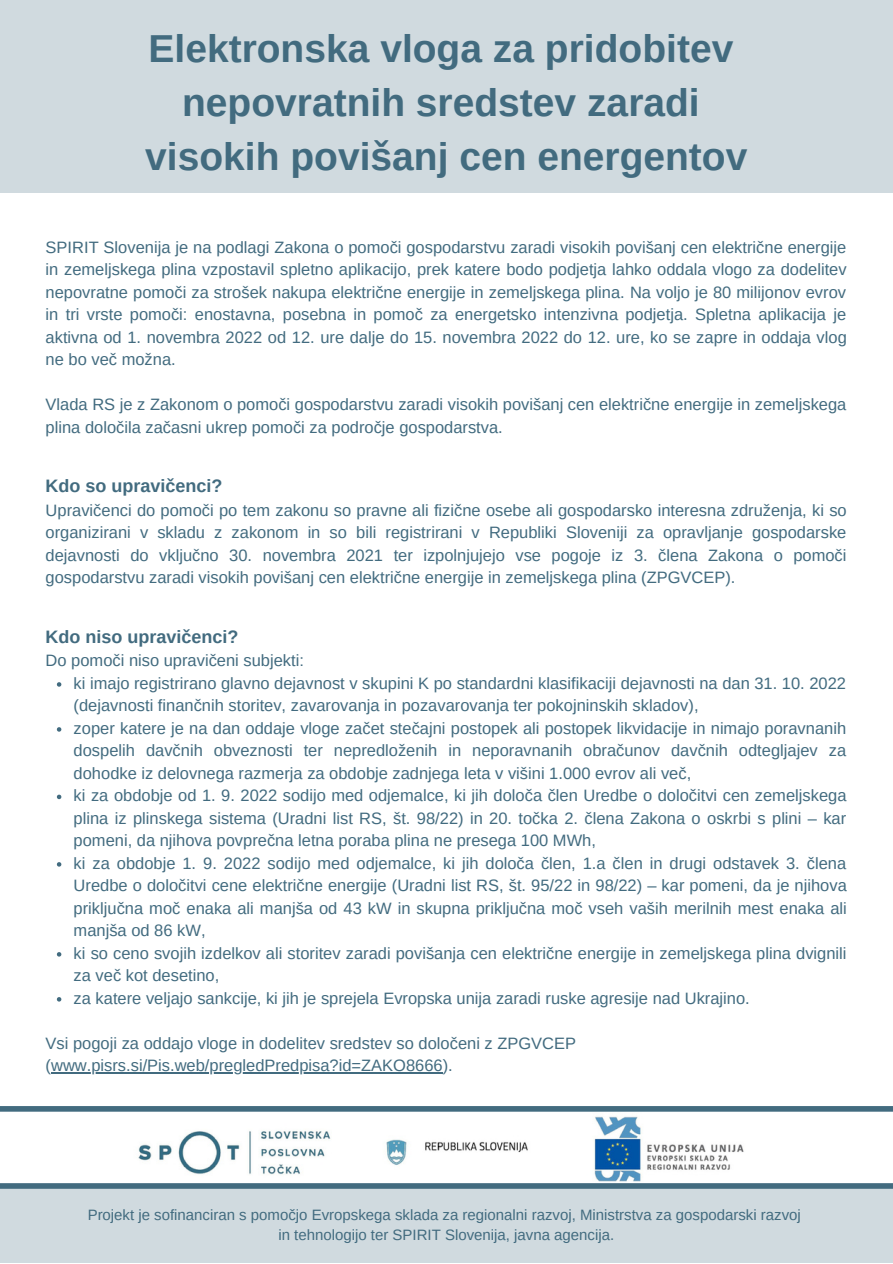
<style>
.page{position:relative;width:893px;height:1264px;background:#fff}
.page>*{position:absolute;margin:0;border:0;box-sizing:border-box;transform-origin:0 0}
.t1{font:700 39px/54px "Arimo";color:#426b7f;text-align:center}
.t2{font:700 18px "Arimo";color:#426b7f}
.t3{font:16.5px/22.5px "Arimo";color:#426b7f}
.t4{font:15px/20.2px "Arimo";color:#426b7f;text-align:center}
</style>
<div class="page">
<div style="left:0;top:0;width:892px;height:192px;background:#d0dadf"></div>
<img style="left:112px;top:1111px;width:669px;height:71px">
<div style="left:0;top:1188px;width:892px;height:74px;background:#d0dadf"></div>
<div style="left:0;top:1183px;width:892px;height:5px;background:#426b7f"></div>
<div style="left:0;top:1106px;width:892px;height:5px;background:#426b7f"></div>
<svg style="left:57px;top:682px;width:4px;height:4px"></svg>
<svg style="left:57px;top:727px;width:4px;height:4px"></svg>
<svg style="left:57px;top:794px;width:4px;height:5px"></svg>
<svg style="left:57px;top:862px;width:4px;height:4px"></svg>
<svg style="left:57px;top:952px;width:4px;height:4px"></svg>
<svg style="left:57px;top:997px;width:4px;height:4px"></svg>
<hr style="left:51px;top:1072px;width:392px;height:1px;background:#426b7f">
<h1 class="t1" style="left:145px;top:22px;width:603px">Elektronska vloga za pridobitev nepovratnih sredstev zaradi visokih povišanj cen energentov</h1>
<p class="t3" style="left:46px;top:235px;width:802px;text-align:justify">SPIRIT Slovenija je na podlagi Zakona o pomoči gospodarstvu zaradi visokih povišanj cen električne energije in zemeljskega plina vzpostavil spletno aplikacijo, prek katere bodo podjetja lahko oddala vlogo za dodelitev nepovratne pomoči za strošek nakupa električne energije in zemeljskega plina. Na voljo je 80 milijonov evrov in tri vrste pomoči: enostavna, posebna in pomoč za energetsko intenzivna podjetja. Spletna aplikacija je aktivna od 1. novembra 2022 od 12. ure dalje do 15. novembra 2022 do 12. ure, ko se zapre in oddaja vlog ne bo več možna.</p>
<p class="t3" style="left:46px;top:393px;width:802px">Vlada RS je z Zakonom o pomoči gospodarstvu zaradi visokih povišanj cen električne energije in zemeljskega plina določila začasni ukrep pomoči za področje gospodarstva.</p>
<p class="t2" style="left:46px;top:476px;width:178px">Kdo so upravičenci?</p>
<p class="t3" style="left:46px;top:499px;width:802px;text-align:justify">Upravičenci do pomoči po tem zakonu so pravne ali fizične osebe ali gospodarsko interesna združenja, ki so organizirani v skladu z zakonom in so bili registrirani v Republiki Sloveniji za opravljanje gospodarske dejavnosti do vključno 30. novembra 2021 ter izpolnjujejo vse pogoje iz 3. člena Zakona o pomoči gospodarstvu zaradi visokih povišanj cen električne energije in zemeljskega plina (ZPGVCEP).</p>
<p class="t2" style="left:46px;top:626px;width:194px">Kdo niso upravičenci?</p>
<p class="t3" style="left:46px;top:649px;width:260px">Do pomoči niso upravičeni subjekti:</p>
<p class="t3" style="left:74px;top:672px;width:774px">ki imajo registrirano glavno dejavnost v skupini K po standardni klasifikaciji dejavnosti na dan 31. 10. 2022 (dejavnosti finančnih storitev, zavarovanja in pozavarovanja ter pokojninskih skladov),<br>zoper katere je na dan oddaje vloge začet stečajni postopek ali postopek likvidacije in nimajo poravnanih dospelih davčnih obveznosti ter nepredloženih in neporavnanih obračunov davčnih odtegljajev za dohodke iz delovnega razmerja za obdobje zadnjega leta v višini 1.000 evrov ali več,<br>ki za obdobje od 1. 9. 2022 sodijo med odjemalce, ki jih določa člen Uredbe o določitvi cen zemeljskega plina iz plinskega sistema (Uradni list RS, št. 98/22) in 20. točka 2. člena Zakona o oskrbi s plini – kar pomeni, da njihova povprečna letna poraba plina ne presega 100 MWh,<br>ki za obdobje 1. 9. 2022 sodijo med odjemalce, ki jih določa člen, 1.a člen in drugi odstavek 3. člena Uredbe o določitvi cene električne energije (Uradni list RS, št. 95/22 in 98/22) – kar pomeni, da je njihova priključna moč enaka ali manjša od 43 kW in skupna priključna moč vseh vaših merilnih mest enaka ali manjša od 86 kW,<br>ki so ceno svojih izdelkov ali storitev zaradi povišanja cen električne energije in zemeljskega plina dvignili za več kot desetino,<br>za katere veljajo sankcije, ki jih je sprejela Evropska unija zaradi ruske agresije nad Ukrajino.</p>
<p class="t3" style="left:46px;top:1031px;width:532px">Vsi pogoji za oddajo vloge in dodelitev sredstev so določeni z ZPGVCEP (www.pisrs.si/Pis.web/pregledPredpisa?id=ZAKO8666).</p>
<p class="t4" style="left:88px;top:1204px;width:714px">Projekt je sofinanciran s pomočjo Evropskega sklada za regionalni razvoj, Ministrstva za gospodarski razvoj in tehnologijo ter SPIRIT Slovenija, javna agencija.</p>
</div>
